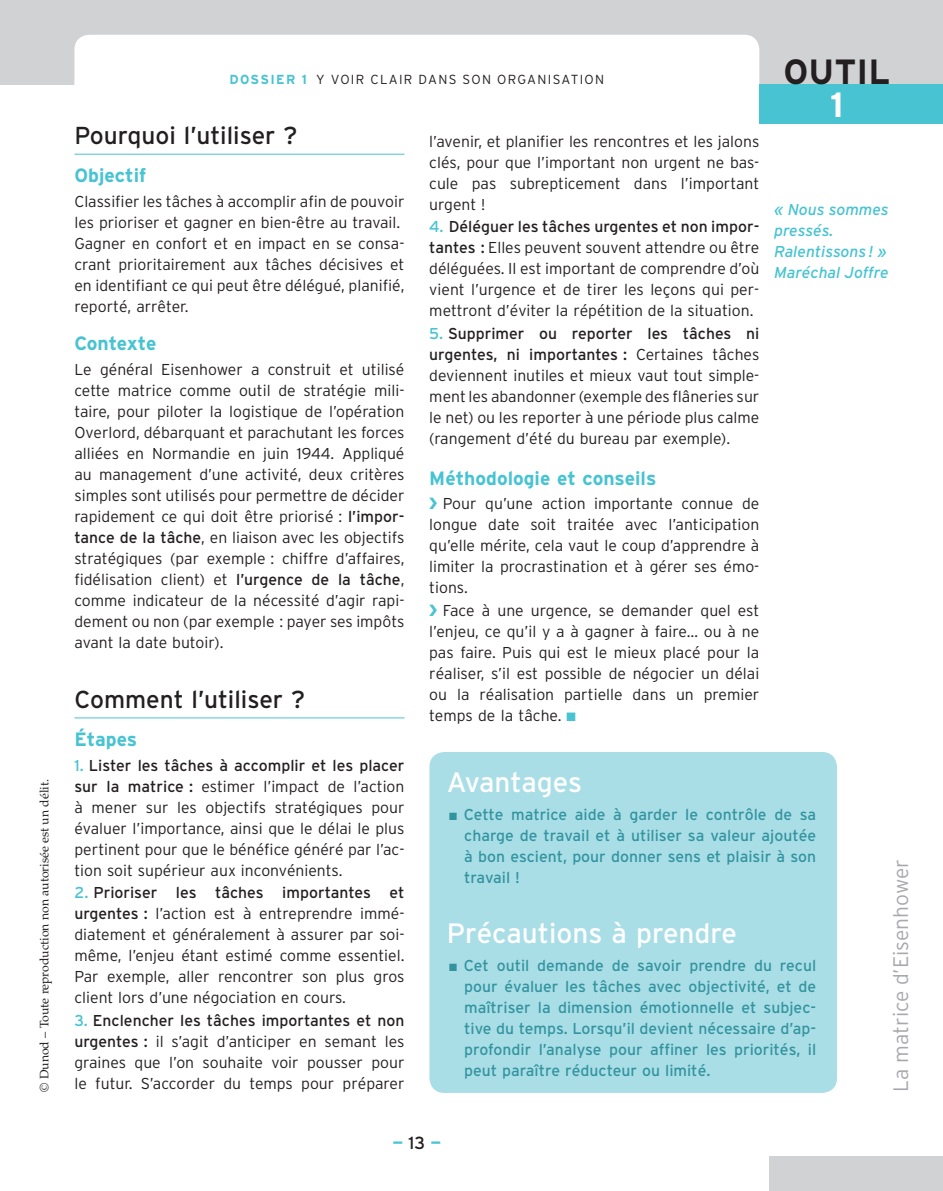
<style>
.page{position:relative;width:943px;height:1191px;background:#fff}
.page>*{position:absolute;margin:0;border:0;box-sizing:border-box;transform-origin:0 0}
.t1{font:700 35px "Interstate";color:#231f20}
.t2{font:700 35px "Interstate";color:#fff}
.t3{font:28px "Interstate";color:#fff}
.t4{font:24.5px "Interstate";color:#231f20}
.t5{font:300 21px "Interstate";color:#a8a9ad}
.t6{font:700 19.25px "Interstate";color:#47c3d2}
.t7{font:700 17.5px "Interstate";color:#47c3d2}
.t8{font:300 15.75px/21px "Interstate";color:#231f20;text-align:justify}
.t9{font:15.75px/21px "Interstate";color:#33949f;text-align:justify}
.t10{font:italic 15.75px/21px "Interstate";color:#47c3d2}
.t11{font:300 13.12px "Interstate";color:#231f20}
.t12{font:12.25px "Palatino LT Std";color:#231f20}
.s1{font-weight:700;color:#47c3d2}
.s2{font-weight:400}
.s3{font-weight:400;color:#47c3d2}
.s4{font-family:"Monotype Sorts";font-weight:400;color:#47c3d2}
.s5{color:#47c3d2}
.s6{font-weight:400;color:#231f20}
</style>
<div class="page">
<div style="left:0;top:0;width:943px;height:84px;background:#d1d2d4"></div>
<div style="left:74px;top:35px;width:685px;height:89px;background:#fff;border-radius:15px"></div>
<div style="left:759px;top:84px;width:184px;height:40px;background:#47c3d2"></div>
<div style="left:769px;top:1156px;width:174px;height:35px;background:#d1d2d4"></div>
<div style="left:429px;top:752px;width:408px;height:341px;background:#aadee7;border-radius:15px"></div>
<hr style="left:74px;top:154px;width:330px;height:1px;background:#47c3d2">
<hr style="left:74px;top:717px;width:330px;height:1px;background:#47c3d2">
<p class="t11" style="left:229px;top:72px;width:376px"><span class="s1">Dossier 1</span> Y voi r clai r dans son organisation</p>
<h1 class="t1" style="left:783px;top:52px;width:108px">Outil</h1>
<h1 class="t2" style="left:830px;top:85px;width:15px">1</h1>
<h3 class="t4" style="left:74px;top:121px;width:224px">Pourquoi l’utiliser ?</h3>
<p class="t6" style="left:74px;top:165px;width:73px">Objectif</p>
<p class="t8" style="left:74px;top:191px;width:331px;text-align:left">Classifier les tâches à accomplir afin de pouvoir les prioriser et gagner en bien-être au travail.<br>Gagner en confort et en impact en se consa&shy;crant prioritairement aux tâches décisives et en identifiant ce qui peut être délégué, planifié, reporté, arrêter.</p>
<p class="t6" style="left:74px;top:333px;width:83px">Contexte</p>
<p class="t8" style="left:74px;top:359px;width:331px">Le général Eisenhower a construit et utilisé cette matrice comme outil de stratégie mili&shy;taire, pour piloter la logistique de l’opération Overlord, débarquant et parachutant les forces alliées en Normandie en juin 1944. Appliqué au management d’une activité, deux critères simples sont utilisés pour permettre de décider rapidement ce qui doit être priorisé : <span class="s2">l’impor&shy;tance de la tâche</span>, en liaison avec les objectifs stratégiques (par exemple : chiffre d’affaires, fidélisation client) et <span class="s2">l’urgence de la tâche</span>, comme indicateur de la nécessité d’agir rapi&shy;dement ou non (par exemple : payer ses impôts avant la date butoir).</p>
<h3 class="t4" style="left:74px;top:685px;width:232px">Comment l’utiliser ?</h3>
<p class="t6" style="left:74px;top:728px;width:64px">Étapes</p>
<p class="t8" style="left:74px;top:754px;width:331px"><span class="s3">1.</span> <span class="s2">Lister les tâches à accomplir et les placer sur la matrice :</span> estimer l’impact de l’action à mener sur les objectifs stratégiques pour évaluer l’importance, ainsi que le délai le plus pertinent pour que le bénéfice généré par l’ac&shy;tion soit supérieur aux inconvénients.</p>
<p class="t8" style="left:74px;top:882px;width:331px"><span class="s3">2.</span> <span class="s2">Prioriser les tâches importantes et urgentes :</span> l’action est à entreprendre immé&shy;diatement et généralement à assurer par soi&shy;même, l’enjeu étant estimé comme essentiel.<br>Par exemple, aller rencontrer son plus gros client lors d’une négociation en cours.</p>
<p class="t8" style="left:74px;top:1010px;width:331px"><span class="s3">3.</span> <span class="s2">Enclencher les tâches importantes et non urgentes :</span> il s’agit d’anticiper en semant les graines que l’on souhaite voir pousser pour le futur. S’accorder du temps pour préparer</p>
<p class="t8" style="left:429px;top:130px;width:331px">l’avenir, et planifier les rencontres et les jalons clés, pour que l’important non urgent ne bas&shy;cule pas subrepticement dans l’important urgent !</p>
<p class="t8" style="left:429px;top:216px;width:331px"><span class="s3">4.</span> <span class="s2">Déléguer les tâches urgentes et non impor&shy;tantes :</span> Elles peuvent souvent attendre ou être déléguées. Il est important de comprendre d’où vient l’urgence et de tirer les leçons qui per&shy;mettront d’éviter la répétition de la situation.</p>
<p class="t8" style="left:429px;top:323px;width:331px"><span class="s3">5.</span> <span class="s2">Supprimer ou reporter les tâches ni urgentes, ni importantes :</span> Certaines tâches deviennent inutiles et mieux vaut tout simple&shy;ment les abandonner (exemple des flâneries sur le net) ou les reporter à une période plus calme (rangement d’été du bureau par exemple).</p>
<p class="t6" style="left:429px;top:467px;width:228px">Méthodologie et conseils</p>
<p class="t8" style="left:429px;top:493px;width:331px"><span class="s4">i</span> Pour qu’une action importante connue de longue date soit traitée avec l’anticipation qu’elle mérite, cela vaut le coup d’apprendre à limiter la procrastination et à gérer ses émo&shy;tions.</p>
<p class="t8" style="left:429px;top:599px;width:331px"><span class="s4">i</span> Face à une urgence, se demander quel est l’enjeu, ce qu’il y a à gagner à faire… ou à ne pas faire. Puis qui est le mieux placé pour la réaliser, s’il est possible de négocier un délai ou la réalisation partielle dans un premier temps de la tâche. <span class="s5">■</span></p>
<p class="t10" style="left:774px;top:198px;width:116px">« Nous sommes pressés.<br>Ralentissons ! »<br>Maréchal Joffre</p>
<p class="t12" style="left:37px;top:1091px;width:314px;rotate:-90deg">© Dunod – Toute reproduction non autorisée est un délit.</p>
<h2 class="t3" style="left:447px;top:766px;width:137px">Avantages</h2>
<p class="t9" style="left:464px;top:804px;width:353px;text-indent:-15px">■ Cette matrice aide à garder le contrôle de sa charge de travail et à utiliser sa valeur ajoutée à bon escient, pour donner sens et plaisir à son travail !</p>
<h2 class="t3" style="left:447px;top:917px;width:292px">Précautions à prendre</h2>
<p class="t9" style="left:464px;top:954px;width:353px;text-indent:-15px">■ Cet outil demande de savoir prendre du recul pour évaluer les tâches avec objectivité, et de maîtriser la dimension émotionnelle et subjec&shy;tive du temps. Lorsqu’il devient nécessaire d’ap&shy;profondir l’analyse pour affiner les priorités, il peut paraître réducteur ou limité.</p>
<h3 class="t5" style="left:889px;top:1091px;width:234px;rotate:-90deg">La matrice d’Eisenhower</h3>
<p class="t7" style="left:392px;top:1133px;width:50px">—<span class="s6">13</span>—</p>
</div>
